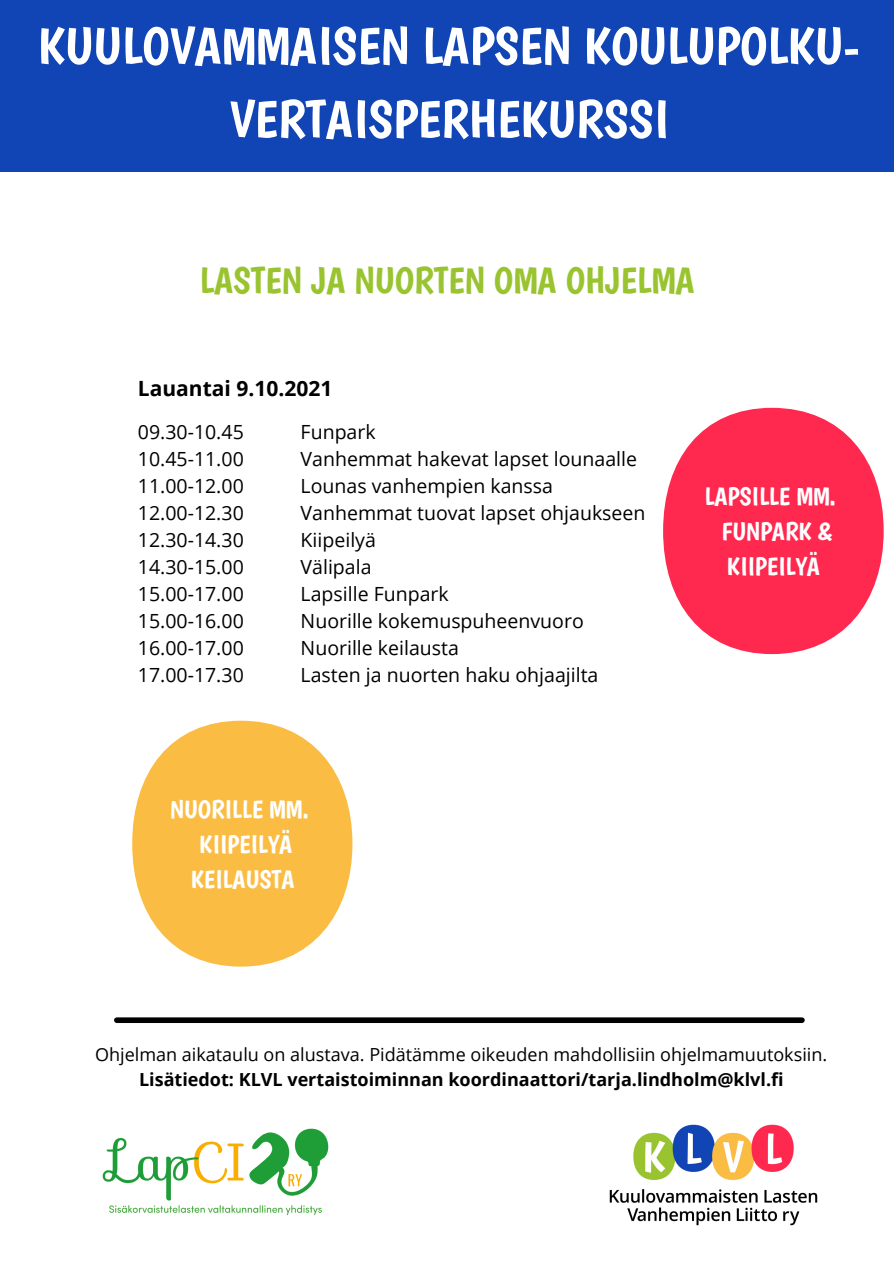
<style>
.page{position:relative;width:894px;height:1264px;background:#fff}
.page>*{position:absolute;margin:0;border:0;box-sizing:border-box;transform-origin:0 0}
.t1{font:52.5px/73.2px "Boogaloo";color:#fff;text-align:center}
.t2{font:37.2px "Boogaloo";color:#99c430}
.t3{font:25.5px/35px "Boogaloo";color:#fff;text-align:center}
.t4{font:700 21px "Open Sans";color:#000}
.t5{font:19.5px "Open Sans";color:#000}
.t6{font:18px "Open Sans";color:#000}
.t7{font:700 18px "Open Sans";color:#000}
</style>
<div class="page">
<div style="left:117px;top:1017px;width:684px;height:6px;background:#000"></div>
<img style="left:609px;top:1124px;width:209px;height:102px">
<div style="left:0;top:0;width:893px;height:172px;background:#1144b4"></div>
<div style="left:663px;top:408px;width:220px;height:246px;background:#ff284f;border-radius:50%"></div>
<div style="left:132px;top:720px;width:220px;height:246px;background:#fbbc43;border-radius:50%"></div>
<img style="left:102px;top:1128px;width:227px;height:88px">
<p class="t1" style="left:38px;top:9px;width:823px">KUULOVAMMAISEN LAPSEN KOULUPOLKU-<br>VERTAISPERHEKURSSI</p>
<p class="t2" style="left:199px;top:258px;width:496px">LASTEN JA NUORTEN OMA OHJELMA</p>
<p class="t4" style="left:138px;top:373px;width:196px">Lauantai 9.10.2021</p>
<p class="t5" style="left:138px;top:418px;width:107px">09.30-10.45</p>
<p class="t5" style="left:138px;top:445px;width:107px">10.45-11.00</p>
<p class="t5" style="left:138px;top:472px;width:107px">11.00-12.00</p>
<p class="t5" style="left:138px;top:499px;width:107px">12.00-12.30</p>
<p class="t5" style="left:138px;top:526px;width:107px">12.30-14.30</p>
<p class="t5" style="left:138px;top:553px;width:107px">14.30-15.00</p>
<p class="t5" style="left:138px;top:580px;width:107px">15.00-17.00</p>
<p class="t5" style="left:138px;top:607px;width:107px">15.00-16.00</p>
<p class="t5" style="left:138px;top:634px;width:107px">16.00-17.00</p>
<p class="t5" style="left:138px;top:661px;width:107px">17.00-17.30</p>
<p class="t5" style="left:300px;top:418px;width:77px">Funpark</p>
<p class="t5" style="left:300px;top:445px;width:338px">Vanhemmat hakevat lapset lounaalle</p>
<p class="t5" style="left:300px;top:472px;width:254px">Lounas vanhempien kanssa</p>
<p class="t5" style="left:300px;top:499px;width:346px">Vanhemmat tuovat lapset ohjaukseen</p>
<p class="t5" style="left:300px;top:526px;width:77px">Kiipeilyä</p>
<p class="t5" style="left:300px;top:553px;width:72px">Välipala</p>
<p class="t5" style="left:300px;top:580px;width:150px">Lapsille Funpark</p>
<p class="t5" style="left:300px;top:607px;width:284px">Nuorille kokemuspuheenvuoro</p>
<p class="t5" style="left:300px;top:634px;width:160px">Nuorille keilausta</p>
<p class="t5" style="left:300px;top:661px;width:299px">Lasten ja nuorten haku ohjaajilta</p>
<p class="t3" style="left:704px;top:478px;width:133px">LAPSILLE MM.<br>FUNPARK &amp;<br>KIIPEILYÄ</p>
<p class="t3" style="left:170px;top:791px;width:140px">NUORILLE MM.<br>KIIPEILYÄ<br>KEILAUSTA</p>
<p class="t6" style="left:95px;top:1041px;width:733px">Ohjelman aikataulu on alustava. Pidätämme oikeuden mahdollisiin ohjelmamuutoksiin.</p>
<p class="t7" style="left:139px;top:1066px;width:646px">Lisätiedot: KLVL vertaistoiminnan koordinaattori/tarja.lindholm@klvl.fi</p>
</div>
